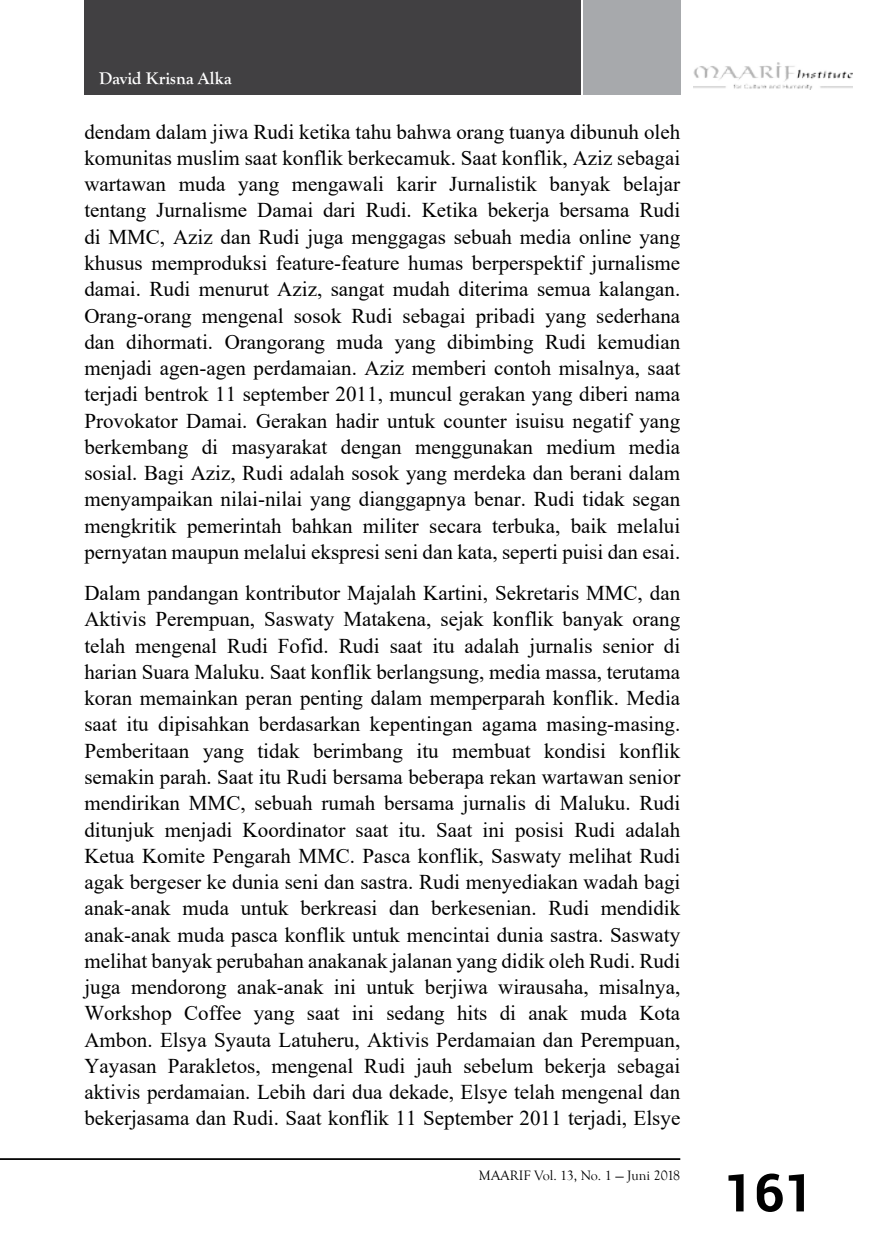
<style>
.page{position:relative;width:869px;height:1241px;background:#fff}
.page>*{position:absolute;margin:0;border:0;box-sizing:border-box;transform-origin:0 0}
.t1{font:700 52.5px "Roboto";color:#000}
.t2{font:21px/26.2px "Times New Roman";color:#000;text-align:justify}
.t3{font:700 17.5px "Goudy Old Style T";color:#fff}
.t4{font:14px "Goudy Old Style T";color:#000}
</style>
<div class="page">
<div style="left:582px;top:0;width:98px;height:94px;background:#a7a9ac"></div>
<hr style="left:0;top:1157px;width:680px;height:2px;background:#000">
<div style="left:84px;top:0;width:496px;height:94px;background:#414042"></div>
<img style="left:693px;top:63px;width:159px;height:26px">
<p class="t3" style="left:99px;top:69px;width:134px">David Krisna Alka</p>
<p class="t2" style="left:84px;top:118px;width:597px">dendam dalam jiwa Rudi ketika tahu bahwa orang tuanya dibunuh oleh komunitas muslim saat konflik berkecamuk. Saat konflik, Aziz sebagai wartawan muda yang mengawali karir Jurnalistik banyak belajar tentang Jurnalisme Damai dari Rudi. Ketika bekerja bersama Rudi di MMC, Aziz dan Rudi juga menggagas sebuah media online yang khusus memproduksi feature-feature humas berperspektif jurnalisme damai. Rudi menurut Aziz, sangat mudah diterima semua kalangan.<br>Orang-orang mengenal sosok Rudi sebagai pribadi yang sederhana dan dihormati. Orangorang muda yang dibimbing Rudi kemudian menjadi agen-agen perdamaian. Aziz memberi contoh misalnya, saat terjadi bentrok 11 september 2011, muncul gerakan yang diberi nama Provokator Damai. Gerakan hadir untuk counter isuisu negatif yang berkembang di masyarakat dengan menggunakan medium media sosial. Bagi Aziz, Rudi adalah sosok yang merdeka dan berani dalam menyampaikan nilai-nilai yang dianggapnya benar. Rudi tidak segan mengkritik pemerintah bahkan militer secara terbuka, baik melalui pernyatan maupun melalui ekspresi seni dan kata, seperti puisi dan esai.</p>
<p class="t2" style="left:84px;top:579px;width:597px">Dalam pandangan kontributor Majalah Kartini, Sekretaris MMC, dan Aktivis Perempuan, Saswaty Matakena, sejak konflik banyak orang telah mengenal Rudi Fofid. Rudi saat itu adalah jurnalis senior di harian Suara Maluku. Saat konflik berlangsung, media massa, terutama koran memainkan peran penting dalam memperparah konflik. Media saat itu dipisahkan berdasarkan kepentingan agama masing-masing.<br>Pemberitaan yang tidak berimbang itu membuat kondisi konflik semakin parah. Saat itu Rudi bersama beberapa rekan wartawan senior mendirikan MMC, sebuah rumah bersama jurnalis di Maluku. Rudi ditunjuk menjadi Koordinator saat itu. Saat ini posisi Rudi adalah Ketua Komite Pengarah MMC. Pasca konflik, Saswaty melihat Rudi agak bergeser ke dunia seni dan sastra. Rudi menyediakan wadah bagi anak-anak muda untuk berkreasi dan berkesenian. Rudi mendidik anak-anak muda pasca konflik untuk mencintai dunia sastra. Saswaty melihat banyak perubahan anakanak jalanan yang didik oleh Rudi. Rudi juga mendorong anak-anak ini untuk berjiwa wirausaha, misalnya, Workshop Coffee yang saat ini sedang hits di anak muda Kota Ambon. Elsya Syauta Latuheru, Aktivis Perdamaian dan Perempuan, Yayasan Parakletos, mengenal Rudi jauh sebelum bekerja sebagai aktivis perdamaian. Lebih dari dua dekade, Elsye telah mengenal dan bekerjasama dan Rudi. Saat konflik 11 September 2011 terjadi, Elsye</p>
<p class="t4" style="left:478px;top:1167px;width:203px">MAARIF Vol. 13, No. 1 — Juni 2018</p>
<h1 class="t1" style="left:723px;top:1155px;width:92px">161</h1>
</div>
